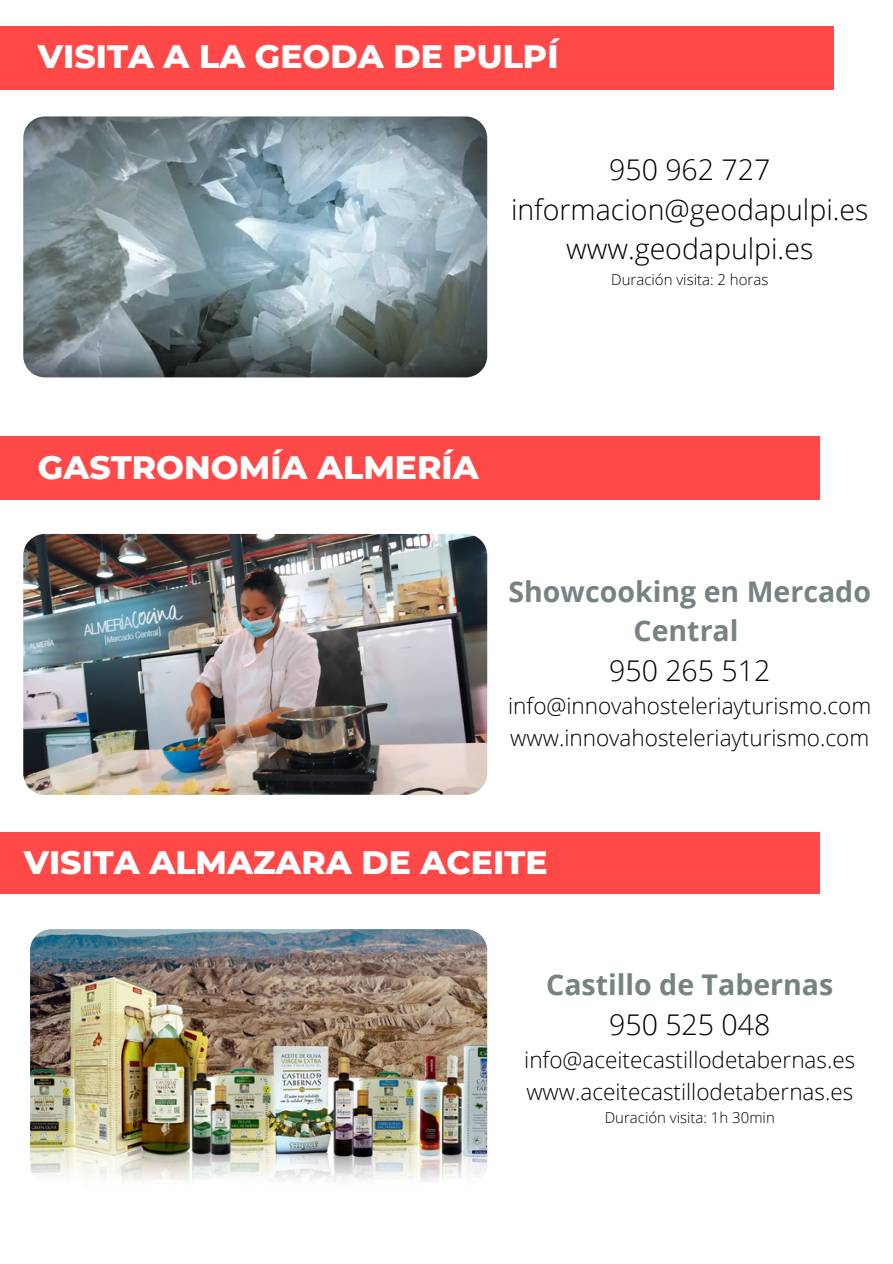
<style>
.page{position:relative;width:893px;height:1264px;background:#fff}
.page>*{position:absolute;margin:0;border:0;box-sizing:border-box;transform-origin:0 0}
.t1{font:800 33px "Montserrat";color:#fff}
.t2{font:300 28.5px "Open Sans";color:#000}
.t3{font:700 28.5px/39.3px "Open Sans";color:#768283;text-align:center}
.t4{font:300 22.5px "Open Sans";color:#000}
.t5{font:300 15px "Open Sans";color:#000}
</style>
<div class="page">
<div style="left:0;top:26px;width:833px;height:63px;background:#ff4848"></div>
<img style="left:23px;top:116px;width:464px;height:261px;border-radius:22px">
<div style="left:0;top:436px;width:819px;height:63px;background:#ff4848"></div>
<div style="left:0;top:831px;width:819px;height:62px;background:#ff4848"></div>
<img style="left:23px;top:534px;width:464px;height:261px;border-radius:22px">
<img style="left:30px;top:929px;width:457px;height:257px;border-radius:21px">
<p class="t1" style="left:38px;top:36px;width:522px">VISITA A LA GEODA DE PULPÍ</p>
<p class="t2" style="left:609px;top:150px;width:163px">950 962 727</p>
<p class="t2" style="left:511px;top:189px;width:359px">informacion@geodapulpi.es</p>
<p class="t2" style="left:566px;top:228px;width:248px">www.geodapulpi.es</p>
<p class="t5" style="left:611px;top:269px;width:159px">Duración visita: 2 horas</p>
<p class="t1" style="left:38px;top:447px;width:442px">GASTRONOMÍA ALMERÍA</p>
<p class="t3" style="left:508px;top:571px;width:364px">Showcooking en Mercado<br>Central</p>
<p class="t2" style="left:609px;top:650px;width:163px">950 265 512</p>
<p class="t4" style="left:508px;top:690px;width:364px">info@innovahosteleriayturismo.com</p>
<p class="t4" style="left:510px;top:722px;width:360px">www.innovahosteleriayturismo.com</p>
<p class="t1" style="left:24px;top:842px;width:525px">VISITA ALMAZARA DE ACEITE</p>
<p class="t3" style="left:546px;top:964px;width:289px">Castillo de Tabernas</p>
<p class="t2" style="left:609px;top:1004px;width:163px">950 525 048</p>
<p class="t4" style="left:524px;top:1044px;width:332px">info@aceitecastillodetabernas.es</p>
<p class="t4" style="left:526px;top:1075px;width:328px">www.aceitecastillodetabernas.es</p>
<p class="t5" style="left:604px;top:1107px;width:172px">Duración visita: 1h 30min</p>
</div>
